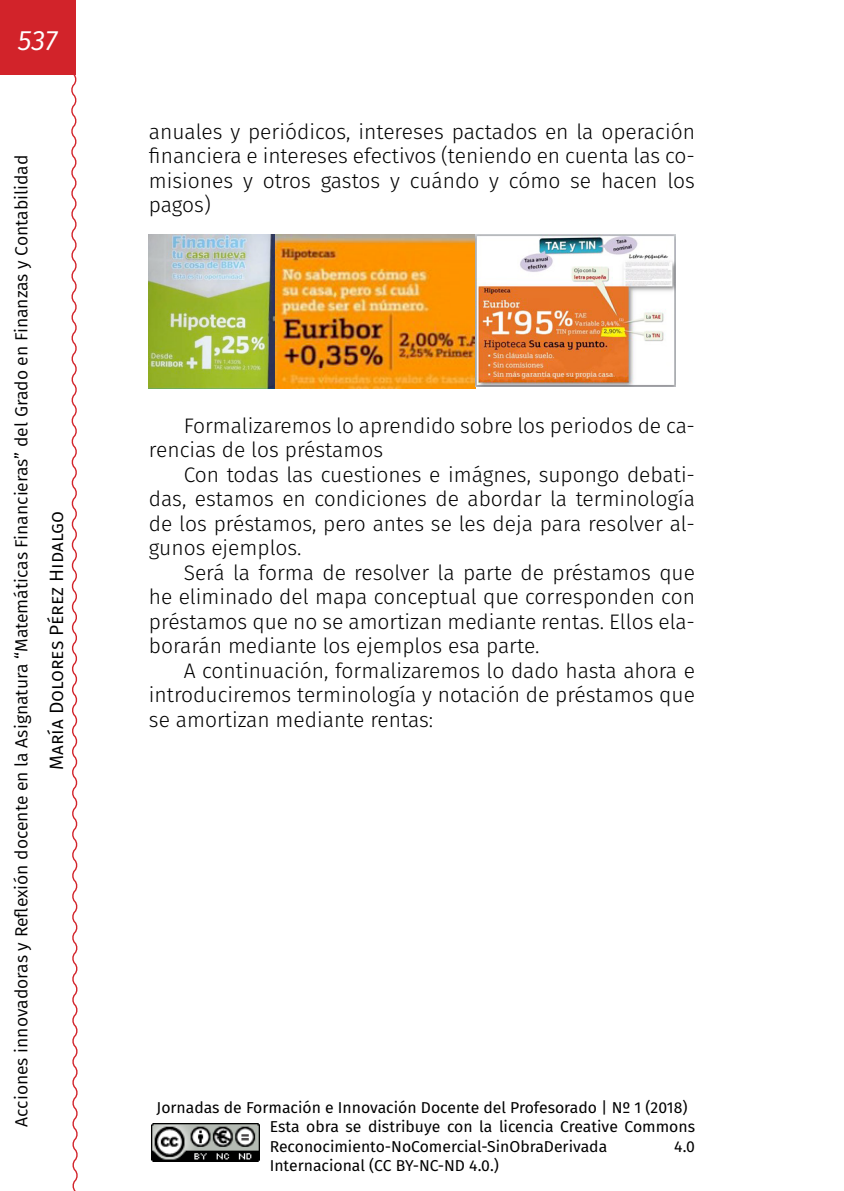
<style>
.page{position:relative;width:844px;height:1191px;background:#fff}
.page>*{position:absolute;margin:0;border:0;box-sizing:border-box;transform-origin:0 0}
.t1{font:italic 28px "Fira Sans";color:#fff}
._00_texto_normal{font:300 21px/24.5px "Fira Sans";color:#000;text-align:justify}
.t2{font:19.25px "Fira Sans";color:#000}
.t3{font:17.5px "Fira Sans";color:#000}
.t4{font:15.75px/19.2px "Fira Sans";color:#000}
</style>
<div class="page">
<div style="left:0;top:0;width:75px;height:74px;background:#d2232a"></div>
<svg style="left:69px;top:72px;width:9px;height:1119px"></svg>
<img style="left:151px;top:1123px;width:109px;height:38px">
<img style="left:149px;top:235px;width:327px;height:154px">
<img style="left:476px;top:235px;width:199px;height:151px">
<h1 class="t1" style="left:18px;top:20px;width:41px">537</h1>
<p class="t3" style="left:8px;top:1126px;width:973px;rotate:-90deg">Acciones innovadoras y Reflexión docente en la Asignatura “Matemáticas Financieras” del Grado en Finanzas y Contabilidad</p>
<p class="t2" style="left:42px;top:770px;width:260px;rotate:-90deg">María Dolores Pérez Hidalgo</p>
<p class="_00_texto_normal" style="left:149px;top:119px;width:547px">anuales y periódicos, intereses pactados en la operación financiera e intereses efectivos (teniendo en cuenta las co&shy;misiones y otros gastos y cuándo y cómo se hacen los pagos)</p>
<p class="_00_texto_normal" style="left:149px;top:413px;width:547px;text-indent:35px">Formalizaremos lo aprendido sobre los periodos de ca&shy;rencias de los préstamos</p>
<p class="_00_texto_normal" style="left:149px;top:462px;width:547px;text-indent:35px">Con todas las cuestiones e imágnes, supongo debati&shy;das, estamos en condiciones de abordar la terminología de los préstamos, pero antes se les deja para resolver al&shy;gunos ejemplos.</p>
<p class="_00_texto_normal" style="left:149px;top:560px;width:547px;text-indent:35px">Será la forma de resolver la parte de préstamos que he eliminado del mapa conceptual que corresponden con préstamos que no se amortizan mediante rentas. Ellos ela&shy;borarán mediante los ejemplos esa parte.</p>
<p class="_00_texto_normal" style="left:149px;top:658px;width:547px;text-indent:35px">A continuación, formalizaremos lo dado hasta ahora e introduciremos terminología y notación de préstamos que se amortizan mediante rentas:</p>
<p class="t4" style="left:270px;top:1097px;width:426px;text-indent:-113px">Jornadas de Formación e Innovación Docente del Profesorado | Nº 1 (2018)<br>Esta obra se distribuye con la licencia Creative Commons<br>Reconocimiento-NoComercial-SinObraDerivada</p>
<p class="t4" style="left:674px;top:1136px;width:22px">4.0</p>
<p class="t4" style="left:270px;top:1155px;width:231px">Internacional (CC BY-NC-ND 4.0.)</p>
</div>
